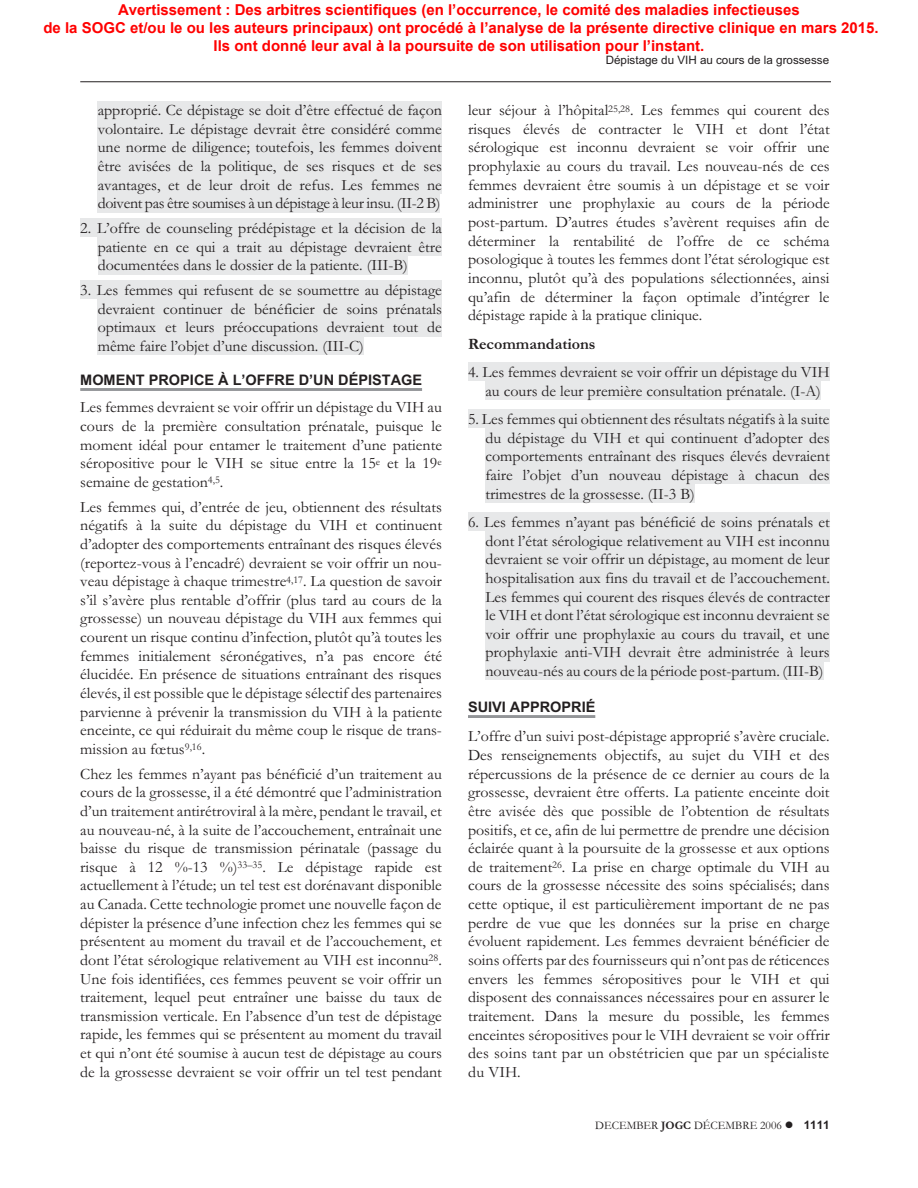
<style>
.page{position:relative;width:918px;height:1188px;background:#fff}
.page>*{position:absolute;margin:0;border:0;box-sizing:border-box;transform-origin:0 0}
.t1{font:15.9px/18.6px "Garamond";color:#231f20;text-align:justify}
.t2{font:700 15.9px "Garamond";color:#231f20}
.t3{font:700 15px/18px "Arial";color:#f00;text-align:center}
.t4{font:700 14.55px "Arial";color:#231f20}
.t5{font:11.55px "Arial";color:#231f20}
.t6{font:11.55px "Garamond";color:#231f20}
.t7{font:700 11.55px "Arial";color:#231f20}
.s1{font-weight:700}
</style>
<div class="page">
<div style="left:98px;top:101px;width:344px;height:56px;background:#e7e8e9"></div>
<div style="left:98px;top:157px;width:344px;height:37px;background:#e7e8e9"></div>
<div style="left:98px;top:194px;width:342px;height:19px;background:#e7e8e9"></div>
<div style="left:80px;top:219px;width:362px;height:18px;background:#e7e8e9"></div>
<div style="left:98px;top:237px;width:344px;height:19px;background:#e7e8e9"></div>
<div style="left:98px;top:256px;width:310px;height:19px;background:#e7e8e9"></div>
<div style="left:80px;top:281px;width:362px;height:18px;background:#e7e8e9"></div>
<div style="left:98px;top:299px;width:344px;height:37px;background:#e7e8e9"></div>
<div style="left:98px;top:336px;width:266px;height:19px;background:#e7e8e9"></div>
<hr style="left:80px;top:388px;width:342px;height:3px;background:#939598">
<div style="left:468px;top:363px;width:362px;height:18px;background:#e7e8e9"></div>
<div style="left:485px;top:381px;width:336px;height:19px;background:#e7e8e9"></div>
<div style="left:468px;top:410px;width:362px;height:18px;background:#e7e8e9"></div>
<div style="left:485px;top:428px;width:345px;height:56px;background:#e7e8e9"></div>
<div style="left:485px;top:484px;width:210px;height:19px;background:#e7e8e9"></div>
<div style="left:468px;top:513px;width:362px;height:18px;background:#e7e8e9"></div>
<div style="left:485px;top:531px;width:345px;height:93px;background:#e7e8e9"></div>
<div style="left:485px;top:624px;width:345px;height:19px;background:#e7e8e9"></div>
<div style="left:485px;top:643px;width:345px;height:19px;background:#e7e8e9"></div>
<div style="left:485px;top:662px;width:339px;height:18px;background:#e7e8e9"></div>
<hr style="left:468px;top:715px;width:127px;height:3px;background:#939598">
<hr style="left:80px;top:82px;width:751px;height:1px;background:#231f20">
<p class="t3" style="left:43px;top:1px;width:837px">Avertissement : Des arbitres scientifiques (en l’occurrence, le comité des maladies infectieuses<br>de la SOGC et/ou le ou les auteurs principaux) ont procédé à l’analyse de la présente directive clinique en mars 2015.<br>Ils ont donné leur aval à la poursuite de son utilisation pour l’instant.</p>
<p class="t5" style="left:606px;top:56px;width:225px">Dépistage du VIH au cours de la grossesse</p>
<p class="t1" style="left:98px;top:103px;width:346px">approprié. Ce dépistage se doit d’être effectué de façon volontaire. Le dépistage devrait être considéré comme une norme de diligence; toutefois, les femmes doivent être avisées de la politique, de ses risques et de ses avantages, et de leur droit de refus. Les femmes ne doivent pas être soumises à un dépistage à leur insu. (II-2 B)</p>
<p class="t1" style="left:98px;top:221px;width:346px;text-indent:-17px">2. L’offre de counseling prédépistage et la décision de la patiente en ce qui a trait au dépistage devraient être documentées dans le dossier de la patiente. (III-B)</p>
<p class="t1" style="left:98px;top:283px;width:346px;text-indent:-17px">3. Les femmes qui refusent de se soumettre au dépistage devraient continuer de bénéficier de soins prénatals optimaux et leurs préoccupations devraient tout de même faire l’objet d’une discussion. (III-C)</p>
<p class="t4" style="left:80px;top:374px;width:343px">MOMENT PROPICE À L’OFFRE D’UN DÉPISTAGE</p>
<p class="t1" style="left:80px;top:400px;width:363px">Les femmes devraient se voir offrir un dépistage du VIH au cours de la première consultation prénatale, puisque le moment idéal pour entamer le traitement d’une patiente séropositive pour le VIH se situe entre la 15<sup>e</sup> et la 19<sup>e </sup>semaine de gestation<sup>4,5</sup>.</p>
<p class="t1" style="left:80px;top:499px;width:363px">Les femmes qui, d’entrée de jeu, obtiennent des résultats négatifs à la suite du dépistage du VIH et continuent d’adopter des comportements entraînant des risques élevés (reportez-vous à l’encadré) devraient se voir offrir un nou&shy;veau dépistage à chaque trimestre<sup>4,17</sup>. La question de savoir s’il s’avère plus rentable d’offrir (plus tard au cours de la grossesse) un nouveau dépistage du VIH aux femmes qui courent un risque continu d’infection, plutôt qu’à toutes les femmes initialement séronégatives, n’a pas encore été élucidée. En présence de situations entraînant des risques élevés, il est possible que le dépistage sélectif des partenaires parvienne à prévenir la transmission du VIH à la patiente enceinte, ce qui réduirait du même coup le risque de trans&shy;mission au fœtus<sup>9,16</sup>.</p>
<p class="t1" style="left:80px;top:766px;width:363px">Chez les femmes n’ayant pas bénéficié d’un traitement au cours de la grossesse, il a été démontré que l’administration d’un traitement antirétroviral à la mère, pendant le travail, et au nouveau-né, à la suite de l’accouchement, entraînait une baisse du risque de transmission périnatale (passage du risque à 12 %-13 %)<sup>33–35</sup>. Le dépistage rapide est actuellement à l’étude; un tel test est dorénavant disponible au Canada. Cette technologie promet une nouvelle façon de dépister la présence d’une infection chez les femmes qui se présentent au moment du travail et de l’accouchement, et dont l’état sérologique relativement au VIH est inconnu<sup>28</sup>.<br>Une fois identifiées, ces femmes peuvent se voir offrir un traitement, lequel peut entraîner une baisse du taux de transmission verticale. En l’absence d’un test de dépistage rapide, les femmes qui se présentent au moment du travail et qui n’ont été soumise à aucun test de dépistage au cours de la grossesse devraient se voir offrir un tel test pendant</p>
<p class="t1" style="left:468px;top:103px;width:363px">leur séjour à l’hôpital<sup>25,28</sup>. Les femmes qui courent des risques élevés de contracter le VIH et dont l’état sérologique est inconnu devraient se voir offrir une prophylaxie au cours du travail. Les nouveau-nés de ces femmes devraient être soumis à un dépistage et se voir administrer une prophylaxie au cours de la période post-partum. D’autres études s’avèrent requises afin de déterminer la rentabilité de l’offre de ce schéma posologique à toutes les femmes dont l’état sérologique est inconnu, plutôt qu’à des populations sélectionnées, ainsi qu’afin de déterminer la façon optimale d’intégrer le dépistage rapide à la pratique clinique.</p>
<p class="t2" style="left:468px;top:337px;width:129px">Recommandations</p>
<p class="t1" style="left:468px;top:365px;width:363px;text-align:center">4. Les femmes devraient se voir offrir un dépistage du VIH au cours de leur première consultation prénatale. (I-A)</p>
<p class="t1" style="left:485px;top:412px;width:346px;text-indent:-17px">5. Les femmes qui obtiennent des résultats négatifs à la suite du dépistage du VIH et qui continuent d’adopter des comportements entraînant des risques élevés devraient faire l’objet d’un nouveau dépistage à chacun des trimestres de la grossesse. (II-3 B)</p>
<p class="t1" style="left:485px;top:515px;width:346px;text-indent:-17px">6. Les femmes n’ayant pas bénéficié de soins prénatals et dont l’état sérologique relativement au VIH est inconnu devraient se voir offrir un dépistage, au moment de leur hospitalisation aux fins du travail et de l’accouchement.<br>Les femmes qui courent des risques élevés de contracter le VIH et dont l’état sérologique est inconnu devraient se voir offrir une prophylaxie au cours du travail, et une prophylaxie anti-VIH devrait être administrée à leurs nouveau-nés au cours de la période post-partum. (III-B)</p>
<p class="t4" style="left:468px;top:702px;width:129px">SUIVI APPROPRIÉ</p>
<p class="t1" style="left:468px;top:729px;width:363px">L’offre d’un suivi post-dépistage approprié s’avère cruciale.<br>Des renseignements objectifs, au sujet du VIH et des répercussions de la présence de ce dernier au cours de la grossesse, devraient être offerts. La patiente enceinte doit être avisée dès que possible de l’obtention de résultats positifs, et ce, afin de lui permettre de prendre une décision éclairée quant à la poursuite de la grossesse et aux options de traitement<sup>26</sup>. La prise en charge optimale du VIH au cours de la grossesse nécessite des soins spécialisés; dans cette optique, il est particulièrement important de ne pas perdre de vue que les données sur la prise en charge évoluent rapidement. Les femmes devraient bénéficier de soins offerts par des fournisseurs qui n’ont pas de réticences envers les femmes séropositives pour le VIH et qui disposent des connaissances nécessaires pour en assurer le traitement. Dans la mesure du possible, les femmes enceintes séropositives pour le VIH devraient se voir offrir des soins tant par un obstétricien que par un spécialiste du VIH.</p>
<p class="t6" style="left:595px;top:1121px;width:188px">DECEMBER <span class="s1">JOGC</span> DÉCEMBRE 2006</p>
<p class="t7" style="left:804px;top:1121px;width:27px">1111</p>
</div>
